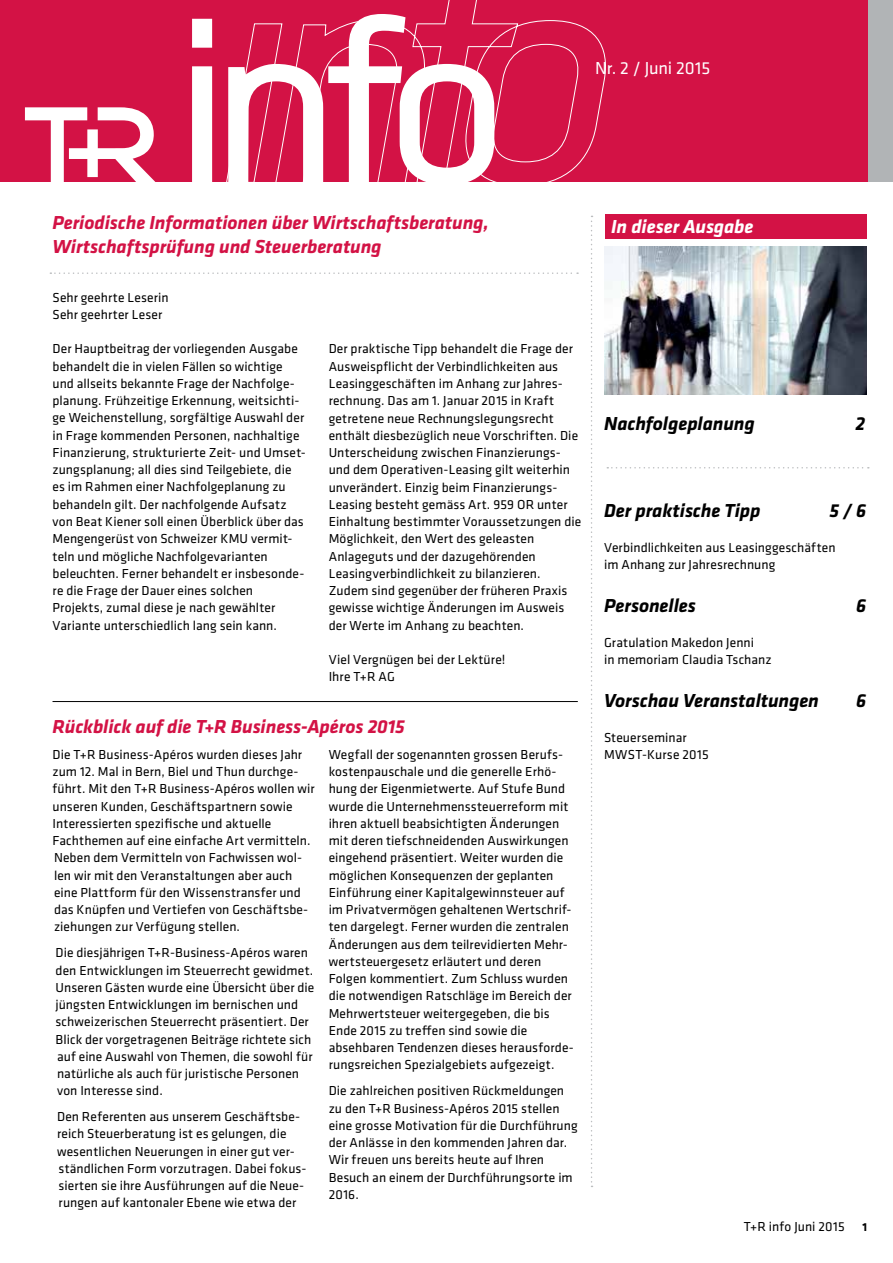
<style>
.page{position:relative;width:893px;height:1263px;background:#fff}
.page>*{position:absolute;margin:0;border:0;box-sizing:border-box;transform-origin:0 0}
.t1{font:italic 700 19.5px/24px "Klavika";letter-spacing:-.005em;color:#d31245}
.t2{font:italic 700 19.5px "Klavika";letter-spacing:-.005em;color:#000}
.t3{font:italic 700 19.5px "Klavika";letter-spacing:-.005em;color:#fff}
.t4{font:18px "Klavika";letter-spacing:-.01em;color:#fff}
.t5{font:13.5px/17.2px "Klavika";letter-spacing:.005em;color:#000}
.t6{font:700 12px "Klavika";color:#000}
</style>
<div class="page">
<div style="left:0;top:0;width:893px;height:182px;background:#d31245"></div>
<svg style="left:25px;top:107px;width:131px;height:75px"></svg>
<img style="left:605px;top:247px;width:262px;height:147px">
<svg style="left:50px;top:272px;width:528px;height:2px"></svg>
<svg style="left:591px;top:216px;width:1px;height:971px"></svg>
<svg style="left:226px;top:0;width:380px;height:182px"></svg>
<svg style="left:192px;top:19px;width:20px;height:163px;background:#f9e3e9"></svg>
<svg style="left:228px;top:14px;width:266px;height:168px"></svg>
<div style="left:868px;top:0;width:25px;height:182px;background:#b1b4b6"></div>
<div style="left:605px;top:215px;width:262px;height:24px;background:#d31245"></div>
<hr style="left:53px;top:701px;width:525px;height:1px;background:#000">
<svg style="left:607px;top:467px;width:262px;height:1px"></svg>
<h2 class="t4" style="left:595px;top:56px;width:117px">Nr. 2 / Juni 2015</h2>
<h1 class="t1" style="left:53px;top:210px;width:438px">Periodische Informationen über Wirtschaftsberatung,<br>Wirtschaftsprüfung und Steuerberatung</h1>
<p class="t5" style="left:53px;top:288px;width:118px">Sehr geehrte Leserin<br>Sehr geehrter Leser</p>
<p class="t5" style="left:53px;top:340px;width:255px">Der Hauptbeitrag der vorliegenden Ausgabe behandelt die in vielen Fällen so wichtige und allseits bekannte Frage der Nachfolge&shy;planung. Frühzeitige Erkennung, weitsichti&shy;ge Weichenstellung, sorgfältige Auswahl der in Frage kommenden Personen, nachhaltige Finanzierung, strukturierte Zeit- und Umset&shy;zungsplanung; all dies sind Teilgebiete, die es im Rahmen einer Nachfolgeplanung zu behandeln gilt. Der nachfolgende Aufsatz von Beat Kiener soll einen Überblick über das Mengengerüst von Schweizer KMU vermit&shy;teln und mögliche Nachfolgevarianten beleuchten. Ferner behandelt er insbesonde&shy;re die Frage der Dauer eines solchen Projekts, zumal diese je nach gewählter Variante unterschiedlich lang sein kann.</p>
<p class="t5" style="left:329px;top:340px;width:254px">Der praktische Tipp behandelt die Frage der Ausweispflicht der Verbindlichkeiten aus Leasinggeschäften im Anhang zur Jahres&shy;rechnung. Das am 1. Januar 2015 in Kraft getretene neue Rechnungslegungsrecht enthält diesbezüglich neue Vorschriften. Die Unterscheidung zwischen Finanzierungs&shy;und dem Operativen-Leasing gilt weiterhin unverändert. Einzig beim Finanzierungs-Leasing besteht gemäss Art. 959 OR unter Einhaltung bestimmter Voraussetzungen die Möglichkeit, den Wert des geleasten Anlageguts und der dazugehörenden Leasingverbindlichkeit zu bilanzieren.<br>Zudem sind gegenüber der früheren Praxis gewisse wichtige Änderungen im Ausweis der Werte im Anhang zu beachten.</p>
<p class="t5" style="left:329px;top:650px;width:178px">Viel Vergnügen bei der Lektüre!<br>Ihre T+R AG</p>
<h1 class="t1" style="left:53px;top:714px;width:354px">Rückblick auf die T+R Business-Apéros 2015</h1>
<h1 class="t3" style="left:611px;top:213px;width:144px">In dieser Ausgabe</h1>
<h1 class="t2" style="left:604px;top:410px;width:152px">Nachfolgeplanung</h1>
<h1 class="t2" style="left:855px;top:410px;width:11px">2</h1>
<h1 class="t2" style="left:604px;top:497px;width:158px">Der praktische Tipp</h1>
<h1 class="t2" style="left:829px;top:497px;width:38px">5 / 6</h1>
<p class="t5" style="left:604px;top:538px;width:233px">Verbindlichkeiten aus Leasinggeschäften im Anhang zur Jahresrechnung</p>
<h1 class="t2" style="left:604px;top:592px;width:93px">Personelles</h1>
<h1 class="t2" style="left:856px;top:592px;width:12px">6</h1>
<p class="t5" style="left:604px;top:633px;width:169px">Gratulation Makedon Jenni<br>in memoriam Claudia Tschanz</p>
<h1 class="t2" style="left:604px;top:687px;width:216px">Vorschau Veranstaltungen</h1>
<h1 class="t2" style="left:856px;top:687px;width:12px">6</h1>
<p class="t5" style="left:604px;top:728px;width:84px">Steuerseminar</p>
<p class="t5" style="left:329px;top:745px;width:247px">Wegfall der sogenannten grossen Berufs&shy;kostenpauschale und die generelle Erhö&shy;hung der Eigenmietwerte. Auf Stufe Bund wurde die Unternehmenssteuerreform mit ihren aktuell beabsichtigten Änderungen mit deren tiefschneidenden Auswirkungen eingehend präsentiert. Weiter wurden die möglichen Konsequenzen der geplanten Einführung einer Kapitalgewinnsteuer auf im Privatvermögen gehaltenen Wertschrif&shy;ten dargelegt. Ferner wurden die zentralen Änderungen aus dem teilrevidierten Mehr&shy;wertsteuergesetz erläutert und deren Folgen kommentiert. Zum Schluss wurden die notwendigen Ratschläge im Bereich der Mehrwertsteuer weitergegeben, die bis Ende 2015 zu treffen sind sowie die absehbaren Tendenzen dieses herausforde&shy;rungsreichen Spezialgebiets aufgezeigt.</p>
<p class="t5" style="left:329px;top:1082px;width:251px">Die zahlreichen positiven Rückmeldungen zu den T+R Business-Apéros 2015 stellen eine grosse Motivation für die Durchführung der Anlässe in den kommenden Jahren dar.<br>Wir freuen uns bereits heute auf Ihren Besuch an einem der Durchführungsorte im 2016.</p>
<p class="t5" style="left:53px;top:745px;width:251px">Die T+R Business-Apéros wurden dieses Jahr</p>
<p class="t5" style="left:604px;top:745px;width:106px">MWST-Kurse 2015</p>
<p class="t5" style="left:53px;top:762px;width:263px">zum 12. Mal in Bern, Biel und Thun durchge&shy;führt. Mit den T+R Business-Apéros wollen wir unseren Kunden, Geschäftspartnern sowie Interessierten spezifische und aktuelle Fachthemen auf eine einfache Art vermitteln.<br>Neben dem Vermitteln von Fachwissen wol&shy;len wir mit den Veranstaltungen aber auch eine Plattform für den Wissenstransfer und das Knüpfen und Vertiefen von Geschäftsbe&shy;ziehungen zur Verfügung stellen.</p>
<p class="t5" style="left:56px;top:944px;width:260px">Die diesjährigen T+R-Business-Apéros waren den Entwicklungen im Steuerrecht gewidmet.<br>Unseren Gästen wurde eine Übersicht über die jüngsten Entwicklungen im bernischen und schweizerischen Steuerrecht präsentiert. Der Blick der vorgetragenen Beiträge richtete sich auf eine Auswahl von Themen, die sowohl für natürliche als auch für juristische Personen von Interesse sind.</p>
<p class="t5" style="left:57px;top:1108px;width:251px">Den Referenten aus unserem Geschäftsbe&shy;reich Steuerberatung ist es gelungen, die wesentlichen Neuerungen in einer gut ver&shy;ständlichen Form vorzutragen. Dabei fokus&shy;sierten sie ihre Ausführungen auf die Neue&shy;rungen auf kantonaler Ebene wie etwa der</p>
<p class="t5" style="left:744px;top:1217px;width:102px">T+R info Juni 2015</p>
<p class="t6" style="left:862px;top:1218px;width:6px">1</p>
</div>
